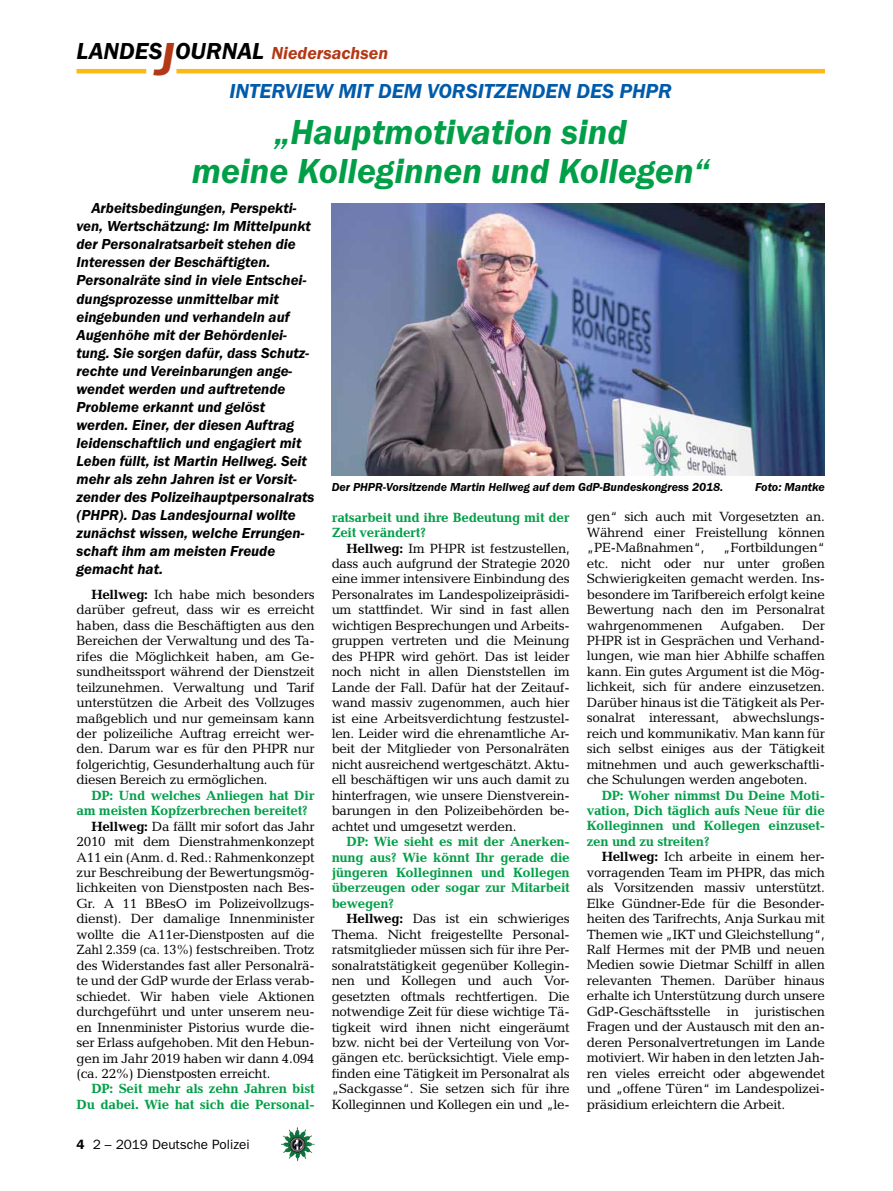
<style>
.page{position:relative;width:893px;height:1191px;background:#fff}
.page>*{position:absolute;margin:0;border:0;box-sizing:border-box;transform-origin:0 0}
.t1{font:italic 600 36px/39px "Franklin Gothic Itc T";color:#009f47;text-align:center}
.t2{font:italic 600 21px "Franklin Gothic Itc T";color:#005baa}
.t3{font:italic 600 18px "Franklin Gothic Itc T";color:#b33916}
.t4{font:italic 600 15px/18px "Franklin Gothic Itc T";color:#000}
.t5{font:13.5px/15.5px "Candida";letter-spacing:-.02em;color:#000;text-align:justify}
.t6{font:700 13.5px/15.5px "Candida";letter-spacing:-.02em;color:#009f47;text-align:justify}
.t7{font:13.5px "Candida";letter-spacing:-.02em;color:#000;scale:.94 1}
.t8{font:13.5px "Franklin Gothic";color:#000}
.t9{font:italic 600 12px "Franklin Gothic Itc T";color:#000}
.s1{font-size:24px;color:#000}
.s2{font-size:48px}
.s3{font-weight:700}
.s4{font-weight:600}
</style>
<div class="page">
<hr style="left:77px;top:69px;width:69px;height:4px;background:#fdb913">
<hr style="left:176px;top:69px;width:649px;height:4px;background:#fdb913">
<img style="left:281px;top:1128px;width:16px;height:24px">
<img style="left:332px;top:203px;width:493px;height:272px">
<h3 class="t3" style="left:77px;top:42px;width:313px"><span class="s1">LANDES</span><span class="s2">J</span><span class="s1">OURNAL</span> Niedersachsen</h3>
<h2 class="t2" style="left:230px;top:79px;width:164px">Interview mit dem</h2>
<h2 class="t2" style="left:427px;top:79px;width:25px">Vors</h2>
<h2 class="t2" style="left:478px;top:79px;width:31px">itzenden</h2>
<h2 class="t2" style="left:576px;top:79px;width:14px">des</h2>
<h2 class="t2" style="left:619px;top:79px;width:54px">PHPR</h2>
<h1 class="t1" style="left:192px;top:112px;width:519px">„Hauptmotivation sind<br>meine Kolleginnen und Kollegen“</h1>
<p class="t4" style="left:77px;top:199px;width:239px;text-indent:15px">Arbeitsbedingungen, Perspekti&shy;ven, Wertschätzung: Im Mittelpunkt der Personalratsarbeit stehen die<br>Interessen der Beschäftigten.<br>Personalräte sind in viele Entschei&shy;dungsprozesse unmittelbar mit eingebunden und verhandeln auf<br>Augenhöhe mit der Behördenlei&shy;tung. Sie sorgen dafür, dass Schutz&shy;rechte und Vereinbarungen ange&shy;wendet werden und auftretende<br>Probleme erkannt und gelöst werden. Einer, der diesen Auftrag leidenschaftlich und engagiert mit<br>Leben füllt, ist Martin Hellweg. Seit mehr als zehn Jahren ist er Vorsit&shy;zender des Polizeihauptpersonalrats (PHPR). Das Landesjournal wollte zunächst wissen, welche Errungen&shy;schaft ihm am meisten Freude gemacht hat.</p>
<p class="t5" style="left:77px;top:586px;width:240px;text-indent:15px"><span class="s3">Hellweg:</span> Ich habe mich besonders darüber gefreut, dass wir es erreicht haben, dass die Beschäftigten aus den Bereichen der Verwaltung und des Ta&shy;rifes die Möglichkeit haben, am Ge&shy;sundheitssport während der Dienstzeit teilzunehmen. Verwaltung und Tarif unterstützen die Arbeit des Vollzuges maßgeblich und nur gemeinsam kann der polizeiliche Auftrag erreicht wer&shy;den. Darum war es für den PHPR nur folgerichtig, Gesunderhaltung auch für diesen Bereich zu ermöglichen.</p>
<p class="t6" style="left:91px;top:787px;width:225px">DP: Und welches Anliegen hat Dir</p>
<p class="t6" style="left:77px;top:803px;width:233px">am meisten Kopfzerbrechen bereitet?</p>
<p class="t5" style="left:91px;top:818px;width:225px"><span class="s3">Hellweg:</span> Da fällt mir sofort das Jahr</p>
<p class="t5" style="left:77px;top:834px;width:240px">2010 mit dem Dienstrahmenkonzept</p>
<p class="t5" style="left:77px;top:849px;width:240px">A11 ein (Anm. d. Red.: Rahmenkonzept</p>
<p class="t5" style="left:77px;top:864px;width:240px">zur Beschreibung der Bewertungsmög-</p>
<p class="t5" style="left:77px;top:880px;width:240px">lichkeiten von Dienstposten nach Bes-</p>
<p class="t5" style="left:77px;top:895px;width:240px">Gr. A 11 BBesO im Polizeivollzugs-</p>
<p class="t5" style="left:77px;top:911px;width:240px">dienst). Der damalige Innenminister</p>
<p class="t5" style="left:77px;top:926px;width:240px">wollte die A11er-Dienstposten auf die</p>
<p class="t7" style="left:77px;top:942px;width:255px">Zahl 2.359 (ca. 13%) festschreiben. Trotz</p>
<p class="t5" style="left:77px;top:957px;width:240px">des Widerstandes fast aller Personalrä-</p>
<p class="t5" style="left:77px;top:973px;width:240px">te und der GdP wurde der Erlass verab-</p>
<p class="t5" style="left:77px;top:988px;width:240px">schiedet. Wir haben viele Aktionen</p>
<p class="t5" style="left:77px;top:1004px;width:240px">durchgeführt und unter unserem neu-</p>
<p class="t5" style="left:77px;top:1019px;width:240px">en Innenminister Pistorius wurde die-</p>
<p class="t5" style="left:77px;top:1034px;width:240px">ser Erlass aufgehoben. Mit den Hebun-</p>
<p class="t5" style="left:77px;top:1050px;width:240px">gen im Jahr 2019 haben wir dann 4.094</p>
<p class="t5" style="left:77px;top:1065px;width:195px">(ca. 22%) Dienstposten erreicht.</p>
<p class="t6" style="left:77px;top:1081px;width:240px;text-align:right">DP: Seit mehr als zehn Jahren bist<br>Du dabei. Wie hat sich die Personal-</p>
<p class="t8" style="left:77px;top:1136px;width:175px"><span class="s4">4</span> 2 – 2019 Deutsche Polizei</p>
<p class="t9" style="left:332px;top:480px;width:393px">Der PHPR-Vorsitzende Martin Hellweg auf dem GdP-Bundeskongress 2018.</p>
<p class="t9" style="left:755px;top:480px;width:71px">Foto: Mantke</p>
<p class="t6" style="left:332px;top:509px;width:240px">ratsarbeit und ihre Bedeutung mit der<br>Zeit verändert?</p>
<p class="t5" style="left:332px;top:540px;width:240px;text-indent:15px"><span class="s3">Hellweg:</span> Im PHPR ist festzustellen, dass auch aufgrund der Strategie 2020 eine immer intensivere Einbindung des Personalrates im Landespolizeipräsidi&shy;um stattfindet. Wir sind in fast allen wichtigen Besprechungen und Arbeits&shy;gruppen vertreten und die Meinung des PHPR wird gehört. Das ist leider noch nicht in allen Dienststellen im Lande der Fall. Dafür hat der Zeitauf&shy;wand massiv zugenommen, auch hier ist eine Arbeitsverdichtung festzustel&shy;len. Leider wird die ehrenamtliche Ar&shy;beit der Mitglieder von Personalräten nicht ausreichend wertgeschätzt. Aktu&shy;ell beschäftigen wir uns auch damit zu hinterfragen, wie unsere Dienstverein&shy;barungen in den Polizeibehörden be&shy;achtet und umgesetzt werden.</p>
<p class="t6" style="left:332px;top:833px;width:240px;text-indent:15px">DP: Wie sieht es mit der Anerken&shy;nung aus? Wie könnt Ihr gerade die jüngeren Kolleginnen und Kollegen überzeugen oder sogar zur Mitarbeit bewegen?</p>
<p class="t5" style="left:332px;top:911px;width:240px;text-indent:15px"><span class="s3">Hellweg:</span> Das ist ein schwieriges Thema. Nicht freigestellte Personal&shy;ratsmitglieder müssen sich für ihre Per&shy;sonalratstätigkeit gegenüber Kollegin&shy;nen und Kollegen und auch Vor&shy;gesetzten oftmals rechtfertigen. Die notwendige Zeit für diese wichtige Tä&shy;tigkeit wird ihnen nicht eingeräumt bzw. nicht bei der Verteilung von Vor&shy;gängen etc. berücksichtigt. Viele emp&shy;finden eine Tätigkeit im Personalrat als „Sackgasse“. Sie setzen sich für ihre Kolleginnen und Kollegen ein und „le-</p>
<p class="t5" style="left:587px;top:509px;width:240px">gen“ sich auch mit Vorgesetzten an.<br>Während einer Freistellung können „PE-Maßnahmen“,</p>
<p class="t5" style="left:587px;top:540px;width:240px;text-indent:136px">„Fortbildungen“ etc. nicht oder nur unter großen Schwierigkeiten gemacht werden. Ins&shy;besondere im Tarifbereich erfolgt keine Bewertung nach den im Personalrat wahrgenommenen</p>
<p class="t5" style="left:720px;top:617px;width:66px">Aufgaben.</p>
<p class="t5" style="left:587px;top:617px;width:240px;text-indent:215px">Der PHPR ist in Gesprächen und Verhand&shy;lungen, wie man hier Abhilfe schaffen kann. Ein gutes Argument ist die Mög&shy;lichkeit, sich für andere einzusetzen.<br>Darüber hinaus ist die Tätigkeit als Per&shy;sonalrat interessant, abwechslungs&shy;reich und kommunikativ. Man kann für sich selbst einiges aus der Tätigkeit mitnehmen und auch gewerkschaftli&shy;che Schulungen werden angeboten.</p>
<p class="t6" style="left:587px;top:787px;width:240px;text-indent:15px">DP: Woher nimmst Du Deine Moti&shy;vation, Dich täglich aufs Neue für die Kolleginnen und Kollegen einzuset&shy;zen und zu streiten?</p>
<p class="t5" style="left:587px;top:849px;width:240px;text-indent:15px"><span class="s3">Hellweg:</span> Ich arbeite in einem her&shy;vorragenden Team im PHPR, das mich als Vorsitzenden massiv unterstützt.<br>Elke Gündner-Ede für die Besonder&shy;heiten des Tarifrechts, Anja Surkau mit Themen wie „IKT und Gleichstellung“, Ralf Hermes mit der PMB und neuen Medien sowie Dietmar Schilff in allen relevanten Themen. Darüber hinaus erhalte ich Unterstützung durch unsere GdP-Geschäftsstelle in juristischen Fragen und der Austausch mit den an&shy;deren Personalvertretungen im Lande motiviert. Wir haben in den letzten Jah&shy;ren vieles erreicht oder abgewendet und „offene Türen“ im Landespolizei&shy;präsidium erleichtern die Arbeit.</p>
</div>
